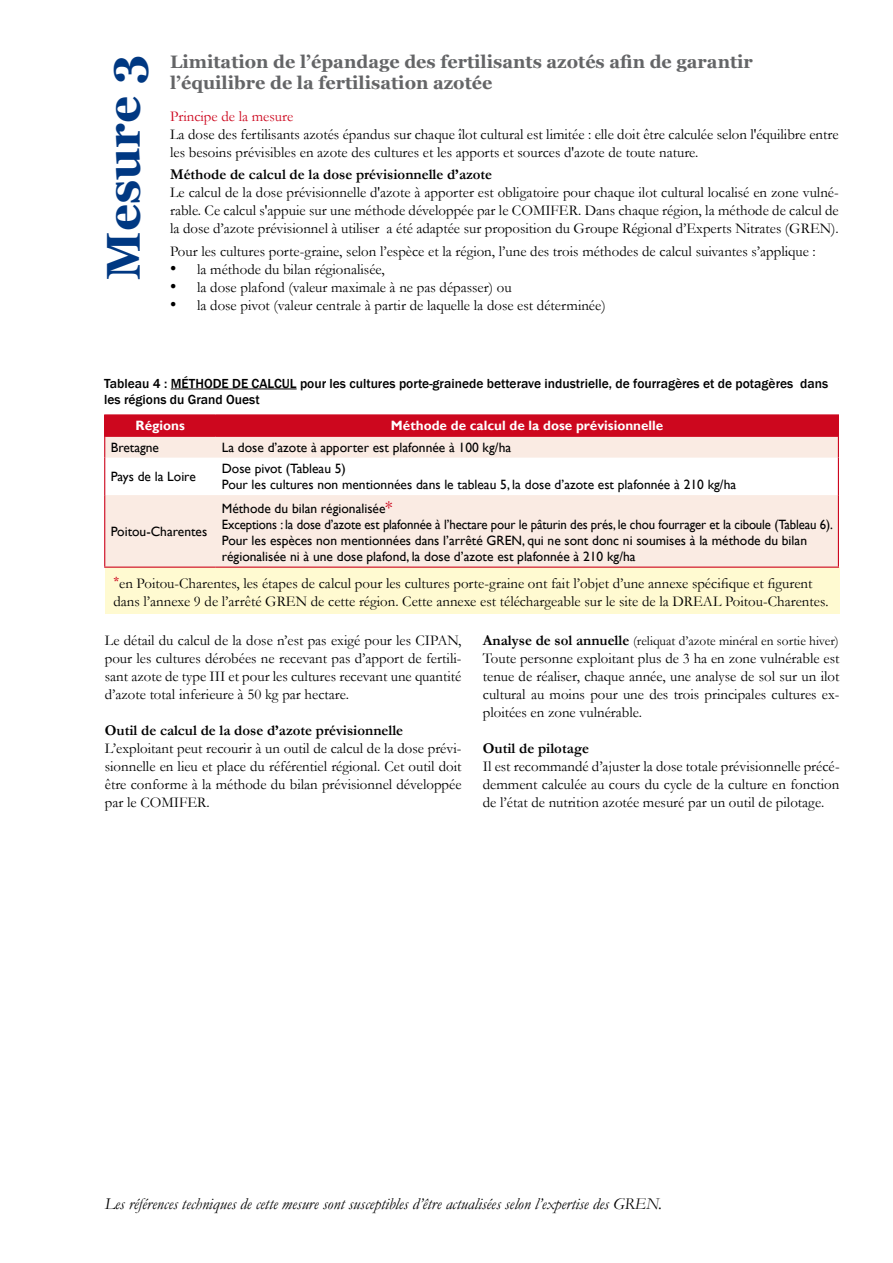
<style>
.page{position:relative;width:893px;height:1263px;background:#fff}
.page>*{position:absolute;margin:0;border:0;box-sizing:border-box;transform-origin:0 0}
.t1{font:700 47.55px "Georgia";color:#003882}
.t2{font:700 18px/21.6px "Georgia";color:#646567}
.t3{font:italic 16.5px "Garamond";color:#000}
.t4{font:15px/18px "Garamond";color:#000;text-align:justify}
.t5{font:700 15px "Garamond";color:#000}
.t6{font:15px "Garamond";color:#cd071e}
.t7{font:13.5px/16.2px "Gill Sans";color:#000}
.t8{font:500 13.5px/16.2px "Franklin Gothic";color:#000}
.t9{font:13.5px "Garamond";color:#000}
.t10{font:700 13.5px "Gill Sans";color:#fff}
.s1{font-family:"Times New Roman";font-size:18px}
.s2{font-size:16.5px;color:#cd071e}
.s3{font-family:"Gill Sans";font-stretch:condensed;font-size:16.5px;color:#cd071e}
.s4{font-family:"Gill Sans";font-stretch:condensed;font-size:13.5px}
.s5{font-weight:700;font-size:15px}
</style>
<div class="page">
<div style="left:105px;top:568px;width:735px;height:46px;background:#fffad1"></div>
<hr style="left:171px;top:389px;width:126px;height:1px;background:#000">
<div style="left:105px;top:415px;width:111px;height:21px;background:#cd071e"></div>
<div style="left:216px;top:415px;width:622px;height:21px;background:#cd071e"></div>
<svg style="left:105px;top:437px;width:733px;height:130px;fill:#faebe3"></svg>
<hr style="left:104px;top:458px;width:1px;height:37px;background:#cd071e">
<hr style="left:104px;top:495px;width:1px;height:72px;background:#cd071e">
<hr style="left:104px;top:567px;width:112px;height:1px;background:#cd071e">
<hr style="left:216px;top:414px;width:623px;height:1px;background:#cd071e">
<hr style="left:216px;top:436px;width:623px;height:1px;background:#cd071e">
<svg style="left:838px;top:415px;width:1px;height:43px"></svg>
<hr style="left:838px;top:458px;width:1px;height:37px;background:#cd071e">
<hr style="left:838px;top:495px;width:1px;height:72px;background:#cd071e">
<hr style="left:216px;top:567px;width:623px;height:1px;background:#cd071e">
<svg style="left:104px;top:415px;width:1px;height:43px"></svg>
<hr style="left:104px;top:414px;width:112px;height:1px;background:#cd071e">
<hr style="left:104px;top:436px;width:112px;height:1px;background:#cd071e">
<h1 class="t1" style="left:93px;top:280px;width:228px;rotate:-90deg">Mesure 3</h1>
<p class="t2" style="left:170px;top:51px;width:584px">Limitation de l’épandage des fertilisants azotés afin de garantir l’équilibre de la fertilisation azotée</p>
<p class="t6" style="left:170px;top:106px;width:125px">Principe de la mesure</p>
<p class="t4" style="left:170px;top:125px;width:670px">La dose des fertilisants azotés épandus sur chaque îlot cultural est limitée : elle doit être calculée selon l'équilibre entre les besoins prévisibles en azote des cultures et les apports et sources d'azote de toute nature.</p>
<p class="t5" style="left:170px;top:164px;width:324px">Méthode de calcul de la dose prévisionnelle d’azote</p>
<p class="t4" style="left:170px;top:183px;width:670px">Le calcul de la dose prévisionnelle d'azote à apporter est obligatoire pour chaque ilot cultural localisé en zone vulné&shy;rable. Ce calcul s'appuie sur une méthode développée par le COMIFER. Dans chaque région, la méthode de calcul de la dose d’azote prévisionnel à utiliser a été adaptée sur proposition du Groupe Régional d’Experts Nitrates (GREN).</p>
<p class="t4" style="left:170px;top:241px;width:647px">Pour les cultures porte-graine, selon l’espèce et la région, l’une des trois méthodes de calcul suivantes s’applique :</p>
<p class="t4" style="left:170px;top:259px;width:216px"><span class="s1">•</span> la méthode du bilan régionalisée,</p>
<p class="t4" style="left:170px;top:277px;width:343px"><span class="s1">•</span> la dose plafond (valeur maximale à ne pas dépasser) ou</p>
<p class="t4" style="left:170px;top:295px;width:437px"><span class="s1">•</span> la dose pivot (valeur centrale à partir de laquelle la dose est déterminée)</p>
<p class="t8" style="left:104px;top:375px;width:725px">Tableau 4 : Méthode de calcul pour les cultures porte-grainede betterave industrielle, de fourragères et de potagères dans les régions du Grand Ouest</p>
<p class="t10" style="left:136px;top:418px;width:51px">Régions</p>
<p class="t10" style="left:391px;top:418px;width:274px">Méthode de calcul de la dose prévisionnelle</p>
<p class="t7" style="left:111px;top:439px;width:50px">Bretagne</p>
<p class="t7" style="left:222px;top:439px;width:291px">La dose d’azote à apporter est plafonnée à 100 kg/ha</p>
<p class="t7" style="left:111px;top:469px;width:87px">Pays de la Loire</p>
<p class="t7" style="left:222px;top:460px;width:516px">Dose pivot (Tableau 5)<br>Pour les cultures non mentionnées dans le tableau 5, la dose d’azote est plafonnée à 210 kg/ha</p>
<p class="t7" style="left:111px;top:523px;width:98px">Poitou-Charentes</p>
<p class="t7" style="left:222px;top:500px;width:613px">Méthode du bilan régionalisée<span class="s2">*<br></span>Exceptions : la dose d’azote est plafonnée à l’hectare pour le pâturin des prés, le chou fourrager et la ciboule (Tableau 6).<br>Pour les espèces non mentionnées dans l’arrêté GREN, qui ne sont donc ni soumises à la méthode du bilan régionalisée ni à une dose plafond, la dose d’azote est plafonnée à 210 kg/ha</p>
<p class="t4" style="left:113px;top:573px;width:716px"><span class="s3">*</span>en Poitou-Charentes, les étapes de calcul pour les cultures porte-graine ont fait l’objet d’une annexe spécifique et figurent dans l’annexe 9 de l’arrêté GREN de cette région. Cette annexe est téléchargeable sur le site de la DREAL Poitou-Charentes<span class="s4">.</span></p>
<p class="t4" style="left:105px;top:631px;width:358px">Le détail du calcul de la dose n’est pas exigé pour les CIPAN, pour les cultures dérobées ne recevant pas d’apport de fertili&shy;sant azote de type III et pour les cultures recevant une quantité d’azote total inferieure à 50 kg par hectare.</p>
<p class="t5" style="left:105px;top:720px;width:300px">Outil de calcul de la dose d’azote prévisionnelle</p>
<p class="t4" style="left:105px;top:739px;width:358px">L’exploitant peut recourir à un outil de calcul de la dose prévi&shy;sionnelle en lieu et place du référentiel régional. Cet outil doit être conforme à la méthode du bilan prévisionnel développée par le COMIFER.</p>
<p class="t9" style="left:483px;top:632px;width:357px"><span class="s5">Analyse de sol annuelle</span> (reliquat d’azote minéral en sortie hiver)</p>
<p class="t4" style="left:483px;top:649px;width:358px">Toute personne exploitant plus de 3 ha en zone vulnérable est tenue de réaliser, chaque année, une analyse de sol sur un ilot cultural au moins pour une des trois principales cultures ex&shy;ploitées en zone vulnérable.</p>
<p class="t5" style="left:483px;top:738px;width:108px">Outil de pilotage</p>
<p class="t4" style="left:483px;top:757px;width:358px">Il est recommandé d’ajuster la dose totale prévisionnelle précé&shy;demment calculée au cours du cycle de la culture en fonction de l’état de nutrition azotée mesuré par un outil de pilotage.</p>
<p class="t3" style="left:105px;top:1192px;width:559px">Les références techniques de cette mesure sont susceptibles d’être actualisées selon l’expertise des GREN.</p>
</div>
